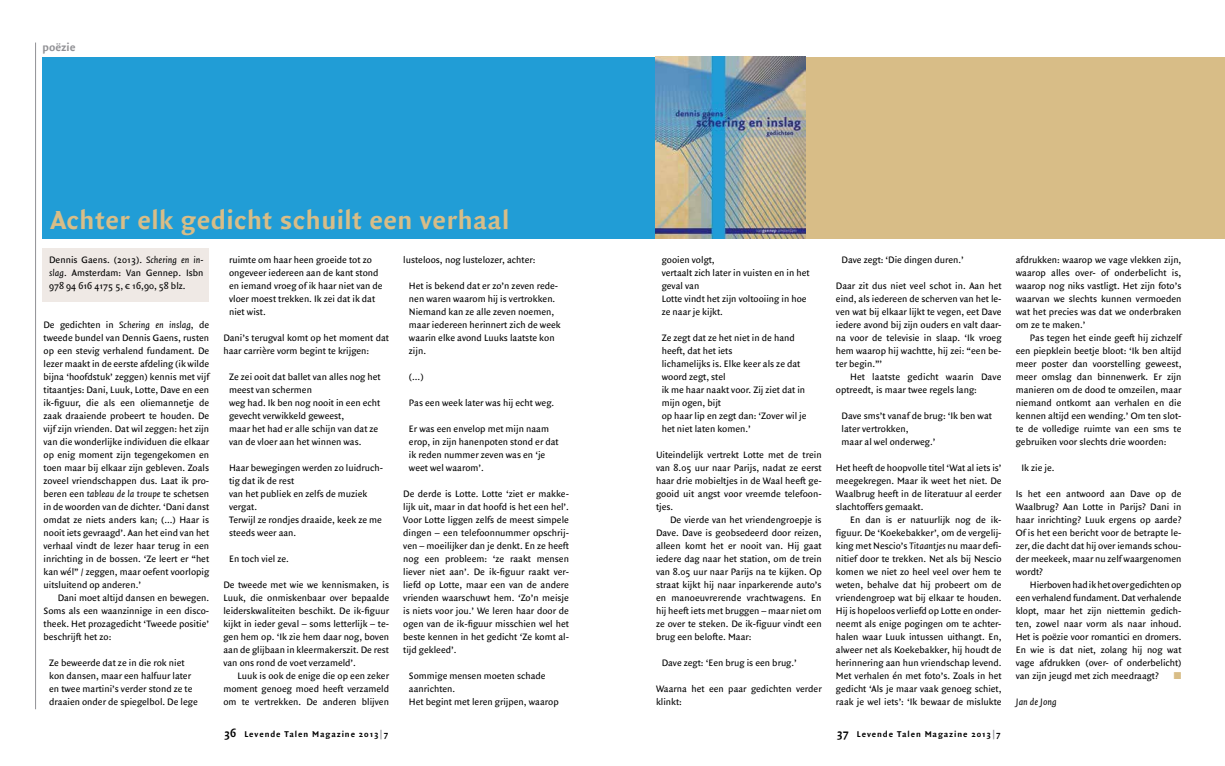
<style>
.page{position:relative;width:1225px;height:766px;background:#fff}
.page>*{position:absolute;margin:0;border:0;box-sizing:border-box;transform-origin:0 0}
.t1{font:700 28px "Quadraat Sans";letter-spacing:.015em;color:#d8bd87}
.t2{font:700 12px "Quadraat Sans";color:#919195}
.t3{font:10px/13px "Quadraat Sans";color:#000;text-align:justify}
.t4{font:italic 10px "Quadraat Sans";color:#000}
.t5{font:10px "Zapf Dingbats ITC";color:#d8bd87}
.t6{font:700 9px "Quadraat Sans";letter-spacing:.1em;color:#000}
.s1{font-style:italic}
.s2{font-size:12px}
.s3{color:#919195}
</style>
<div class="page">
<div style="left:788px;top:57px;width:437px;height:181px;background:#d8bd87"></div>
<div style="left:43px;top:57px;width:654px;height:181px;background:#219dd6"></div>
<div style="left:43px;top:248px;width:166px;height:53px;background:#efe9e5"></div>
<hr style="left:35px;top:43px;width:1px;height:666px;background:#919195">
<img style="left:655px;top:57px;width:150px;height:181px">
<p class="t2" style="left:43px;top:40px;width:35px">poëzie</p>
<h1 class="t1" style="left:50px;top:204px;width:460px">Achter elk gedicht schuilt een verhaal</h1>
<p class="t3" style="left:49px;top:253px;width:156px">Dennis Gaens. (2013). <span class="s1">Schering en in&shy;slag</span>. Amsterdam: Van Gennep. Isbn 978 94 616 4175 5, € 16,90, 58 blz.</p>
<p class="t3" style="left:44px;top:318px;width:167px">De gedichten in <span class="s1">Schering en inslag</span>, de tweede bundel van Dennis Gaens, rusten op een stevig verhalend fundament. De lezer maakt in de eerste afdeling (ik wilde bijna ‘hoofdstuk’ zeggen) kennis met vijf titaantjes: Dani, Luuk, Lotte, Dave en een ik-figuur, die als een oliemannetje de zaak draaiende probeert te houden. De vijf zijn vrienden. Dat wil zeggen: het zijn van die wonderlijke individuen die elkaar op enig moment zijn tegengekomen en toen maar bij elkaar zijn gebleven. Zoals zoveel vriendschappen dus. Laat ik pro&shy;beren een <span class="s1">tableau de la troupe</span> te schetsen in de woorden van de dichter. ‘Dani danst omdat ze niets anders kan; (…) Haar is nooit iets gevraagd’. Aan het eind van het verhaal vindt de lezer haar terug in een inrichting in de bossen. ‘Ze leert er “het kan wél” / zeggen, maar oefent voorlopig uitsluitend op anderen.’</p>
<p class="t3" style="left:44px;top:591px;width:167px;text-indent:14px">Dani moet altijd dansen en bewegen.<br>Soms als een waanzinnige in een disco&shy;theek. Het prozagedicht ‘Tweede positie’ beschrijft het zo:</p>
<p class="t3" style="left:49px;top:656px;width:150px;text-align:left">Ze beweerde dat ze in die rok niet kon dansen, maar een halfuur later en twee martini’s verder stond ze te draaien onder de spiegelbol. De lege</p>
<p class="t3" style="left:229px;top:253px;width:155px;text-align:left">ruimte om haar heen groeide tot zo ongeveer iedereen aan de kant stond en iemand vroeg of ik haar niet van de vloer moest trekken. Ik zei dat ik dat niet wist.</p>
<p class="t3" style="left:223px;top:331px;width:167px">Dani’s terugval komt op het moment dat haar carrière vorm begint te krijgen:</p>
<p class="t3" style="left:229px;top:370px;width:153px;text-align:left">Ze zei ooit dat ballet van alles nog het meest van schermen<br>weg had. Ik ben nog nooit in een echt gevecht verwikkeld geweest,<br>maar het had er alle schijn van dat ze van de vloer aan het winnen was.</p>
<p class="t3" style="left:229px;top:461px;width:156px;text-align:left">Haar bewegingen werden zo luidruch&shy;tig dat ik de rest<br>van het publiek en zelfs de muziek vergat.<br>Terwijl ze rondjes draaide, keek ze me steeds weer aan.</p>
<p class="t3" style="left:229px;top:552px;width:61px">En toch viel ze.</p>
<p class="t3" style="left:223px;top:578px;width:167px">De tweede met wie we kennismaken, is Luuk, die onmiskenbaar over bepaalde leiderskwaliteiten beschikt. De ik-figuur kijkt in ieder geval – soms letterlijk – te&shy;gen hem op. ‘Ik zie hem daar nog, boven aan de glijbaan in kleermakerszit. De rest van ons rond de voet verzameld’.</p>
<p class="t3" style="left:223px;top:669px;width:167px;text-indent:14px">Luuk is ook de enige die op een zeker moment genoeg moed heeft verzameld om te vertrekken. De anderen blijven</p>
<p class="t3" style="left:403px;top:253px;width:134px">lusteloos, nog lustelozer, achter:</p>
<p class="t3" style="left:409px;top:279px;width:153px;text-align:left">Het is bekend dat er zo’n zeven rede&shy;nen waren waarom hij is vertrokken.<br>Niemand kan ze alle zeven noemen, maar iedereen herinnert zich de week waarin elke avond Luuks laatste kon zijn.</p>
<p class="t3" style="left:409px;top:370px;width:16px">(…)</p>
<p class="t3" style="left:409px;top:396px;width:147px">Pas een week later was hij echt weg.</p>
<p class="t3" style="left:409px;top:422px;width:151px;text-align:left">Er was een envelop met mijn naam erop, in zijn hanenpoten stond er dat ik reden nummer zeven was en ‘je weet wel waarom’.</p>
<p class="t3" style="left:403px;top:487px;width:167px">De derde is Lotte. Lotte ‘ziet er makke&shy;lijk uit, maar in dat hoofd is het een hel’.<br>Voor Lotte liggen zelfs de meest simpele dingen – een telefoonnummer opschrij&shy;ven – moeilijker dan je denkt. En ze heeft nog een probleem: ‘ze raakt mensen liever niet aan’. De ik-figuur raakt ver&shy;liefd op Lotte, maar een van de andere vrienden waarschuwt hem. ‘Zo’n meisje is niets voor jou.’ We leren haar door de ogen van de ik-figuur misschien wel het beste kennen in het gedicht ‘Ze komt al&shy;tijd gekleed’.</p>
<p class="t3" style="left:409px;top:669px;width:151px;text-align:left">Sommige mensen moeten schade aanrichten.<br>Het begint met leren grijpen, waarop</p>
<p class="t3" style="left:661px;top:253px;width:149px;text-align:left">gooien volgt,<br>vertaalt zich later in vuisten en in het geval van<br>Lotte vindt het zijn voltooiing in hoe ze naar je kijkt.</p>
<p class="t3" style="left:661px;top:331px;width:146px;text-align:left">Ze zegt dat ze het niet in de hand heeft, dat het iets<br>lichamelijks is. Elke keer als ze dat woord zegt, stel<br>ik me haar naakt voor. Zij ziet dat in mijn ogen, bijt<br>op haar lip en zegt dan: ‘Zover wil je het niet laten komen.’</p>
<p class="t3" style="left:656px;top:448px;width:167px">Uiteindelijk vertrekt Lotte met de trein van 8.05 uur naar Parijs, nadat ze eerst haar drie mobieltjes in de Waal heeft ge&shy;gooid uit angst voor vreemde telefoon&shy;tjes.</p>
<p class="t3" style="left:656px;top:513px;width:167px;text-indent:14px">De vierde van het vriendengroepje is Dave. Dave is geobsedeerd door reizen, alleen komt het er nooit van. Hij gaat iedere dag naar het station, om de trein van 8.05 uur naar Parijs na te kijken. Op straat kijkt hij naar inparkerende auto’s en manoeuvrerende vrachtwagens. En hij heeft iets met bruggen – maar niet om ze over te steken. De ik-figuur vindt een brug een belofte. Maar:</p>
<p class="t3" style="left:661px;top:656px;width:137px">Dave zegt: ‘Een brug is een brug.’</p>
<p class="t3" style="left:656px;top:682px;width:167px">Waarna het een paar gedichten verder klinkt:</p>
<p class="t3" style="left:841px;top:253px;width:124px">Dave zegt: ‘Die dingen duren.’</p>
<p class="t3" style="left:836px;top:279px;width:167px">Daar zit dus niet veel schot in. Aan het eind, als iedereen de scherven van het le&shy;ven wat bij elkaar lijkt te vegen, eet Dave iedere avond bij zijn ouders en valt daar&shy;na voor de televisie in slaap. ‘Ik vroeg hem waarop hij wachtte, hij zei: “een be&shy;ter begin.”’</p>
<p class="t3" style="left:836px;top:370px;width:167px;text-indent:14px">Het laatste gedicht waarin Dave optreedt, is maar twee regels lang:</p>
<p class="t3" style="left:841px;top:409px;width:152px;text-align:left">Dave sms’t vanaf de brug: ‘Ik ben wat later vertrokken,<br>maar al wel onderweg.’</p>
<p class="t3" style="left:836px;top:461px;width:167px">Het heeft de hoopvolle titel ‘Wat al iets is’ meegekregen. Maar ik weet het niet. De Waalbrug heeft in de literatuur al eerder slachtoffers gemaakt.</p>
<p class="t3" style="left:836px;top:513px;width:167px;text-indent:14px">En dan is er natuurlijk nog de ik&shy;figuur. De ‘Koekebakker’, om de vergelij&shy;king met Nescio’s <span class="s1">Titaantjes</span> nu maar defi&shy;nitief door te trekken. Net als bij Nescio komen we niet zo heel veel over hem te weten, behalve dat hij probeert om de vriendengroep wat bij elkaar te houden.<br>Hij is hopeloos verliefd op Lotte en onder&shy;neemt als enige pogingen om te achter&shy;halen waar Luuk intussen uithangt. En, alweer net als Koekebakker, hij houdt de herinnering aan hun vriendschap levend.<br>Met verhalen én met foto’s. Zoals in het gedicht ‘Als je maar vaak genoeg schiet, raak je wel iets’: ‘Ik bewaar de mislukte</p>
<p class="t6" style="left:224px;top:729px;width:166px"><span class="s2">36</span> Levende Talen Magazine 2013<span class="s3">|</span>7</p>
<p class="t6" style="left:836px;top:729px;width:166px"><span class="s2">37</span> Levende Talen Magazine 2013<span class="s3">|</span>7</p>
<p class="t3" style="left:1015px;top:253px;width:167px">afdrukken: waarop we vage vlekken zijn, waarop alles over- of onderbelicht is, waarop nog niks vastligt. Het zijn foto’s waarvan we slechts kunnen vermoeden wat het precies was dat we onderbraken om ze te maken.’</p>
<p class="t3" style="left:1015px;top:331px;width:167px;text-indent:14px">Pas tegen het einde geeft hij zichzelf een piepklein beetje bloot: ‘Ik ben altijd meer poster dan voorstelling geweest, meer omslag dan binnenwerk. Er zijn manieren om de dood te omzeilen, maar niemand ontkomt aan verhalen en die kennen altijd een wending.’ Om ten slot&shy;te de volledige ruimte van een sms te gebruiken voor slechts drie woorden:</p>
<p class="t3" style="left:1021px;top:461px;width:35px">Ik zie je.</p>
<p class="t3" style="left:1015px;top:487px;width:167px">Is het een antwoord aan Dave op de Waalbrug? Aan Lotte in Parijs? Dani in haar inrichting? Luuk ergens op aarde?<br>Of is het een bericht voor de betrapte le&shy;zer, die dacht dat hij over iemands schou&shy;der meekeek, maar nu zelf waargenomen wordt?</p>
<p class="t3" style="left:1015px;top:578px;width:167px;text-indent:14px">Hierboven had ik het over gedichten op een verhalend fundament. Dat verhalende klopt, maar het zijn niettemin gedich&shy;ten, zowel naar vorm als naar inhoud.<br>Het is poëzie voor romantici en dromers.<br>En wie is dat niet, zolang hij nog wat vage afdrukken (over- of onderbelicht) van zijn jeugd met zich meedraagt?</p>
<p class="t5" style="left:1173px;top:670px;width:9px">■</p>
<p class="t4" style="left:1015px;top:696px;width:43px">Jan de Jong</p>
</div>
